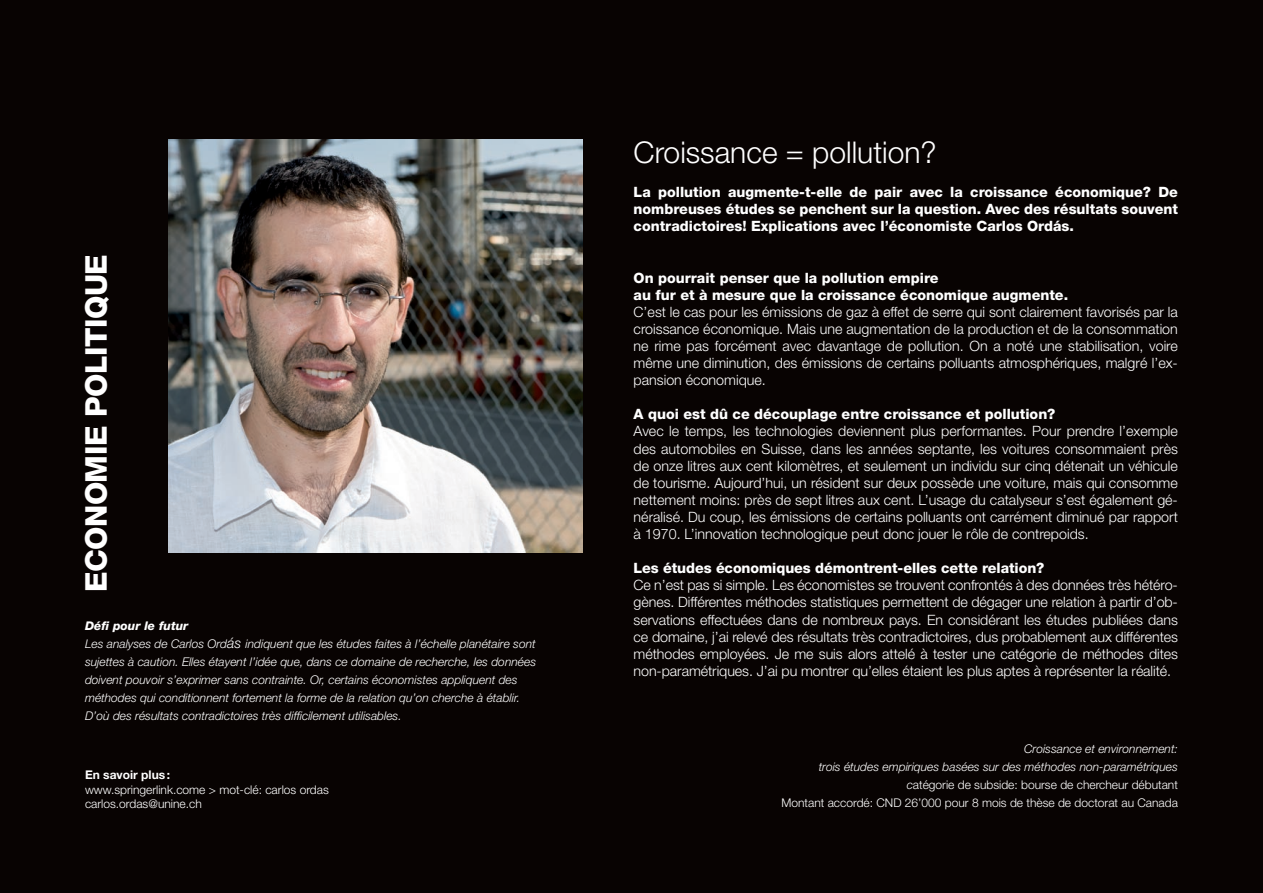
<style>
.page{position:relative;width:1263px;height:893px;background:#080302}
.page>*{position:absolute;margin:0;border:0;box-sizing:border-box;transform-origin:0 0}
.t1{font:300 30px "Helvetica Neue";color:#fff}
.t2{font:800 30px "Helvetica Neue";letter-spacing:-.015em;color:#fff}
.t3{font:300 14.25px/17.1px "Helvetica Neue";color:#fff;text-align:justify}
.t4{font:800 14.25px/17.1px "Helvetica Neue";color:#fff;text-align:justify}
.t5{font:italic 300 12px/18px "Helvetica Neue";color:#fff}
.t6{font:300 12px/18px "Helvetica Neue";color:#fff}
.t7{font:700 12px "Helvetica Neue";color:#fff}
.s1{font-weight:800}
.s2{font-size:14.25px}
.s3{font-style:italic}
</style>
<div class="page">
<img style="left:168px;top:139px;width:414px;height:414px">
<h1 class="t2" style="left:78px;top:592px;width:340px;rotate:-90deg">ECONOMIE POLITIQUE</h1>
<p class="t5" style="left:85px;top:617px;width:453px"><span class="s1">Défi pour le futur<br></span>Les analyses de Carlos Ord<span class="s2">ás</span> indiquent que les études faites à l’échelle planétaire sont sujettes à caution. Elles étayent l’idée que, dans ce domaine de recherche, les données doivent pouvoir s’exprimer sans contrainte. Or, certains économistes appliquent des méthodes qui conditionnent fortement la forme de la relation qu’on cherche à établir.<br>D’où des résultats contradictoires très difficilement utilisables.</p>
<p class="t7" style="left:85px;top:767px;width:87px">En savoir plus:</p>
<p class="t6" style="left:85px;top:782px;width:245px;line-height:14.4px">www.springerlink.come &gt; mot-clé: carlos ordas carlos.ordas@unine.ch</p>
<h1 class="t1" style="left:634px;top:134px;width:305px">Croissance = pollution?</h1>
<p class="t4" style="left:634px;top:183px;width:546px">La pollution augmente-t-elle de pair avec la croissance économique? De nombreuses études se penchent sur la question. Avec des résultats souvent contradictoires! Explications avec l’économiste Carlos Ordás.</p>
<p class="t4" style="left:634px;top:269px;width:436px">On pourrait penser que la pollution empire<br>au fur et à mesure que la croissance économique augmente.</p>
<p class="t3" style="left:634px;top:303px;width:546px">C’est le cas pour les émissions de gaz à effet de serre qui sont clairement favorisés par la croissance économique. Mais une augmentation de la production et de la consommation ne rime pas forcément avec davantage de pollution. On a noté une stabilisation, voire même une diminution, des émissions de certains polluants atmosphériques, malgré l’ex&shy;pansion économique.</p>
<p class="t4" style="left:634px;top:406px;width:423px">A quoi est dû ce découplage entre croissance et pollution?</p>
<p class="t3" style="left:634px;top:423px;width:546px">Avec le temps, les technologies deviennent plus performantes. Pour prendre l’exemple des automobiles en Suisse, dans les années septante, les voitures consommaient près de onze litres aux cent kilomètres, et seulement un individu sur cinq détenait un véhicule de tourisme. Aujourd’hui, un résident sur deux possède une voiture, mais qui consomme nettement moins: près de sept litres aux cent. L’usage du catalyseur s’est également gé&shy;néralisé. Du coup, les émissions de certains polluants ont carrément diminué par rapport à 1970. L’innovation technologique peut donc jouer le rôle de contrepoids.</p>
<p class="t4" style="left:634px;top:560px;width:412px">Les études économiques démontrent-elles cette relation?</p>
<p class="t3" style="left:634px;top:576px;width:546px">Ce n’est pas si simple. Les économistes se trouvent confrontés à des données très hétéro&shy;gènes. Différentes méthodes statistiques permettent de dégager une relation à partir d’ob&shy;servations effectuées dans de nombreux pays. En considérant les études publiées dans ce domaine, j’ai relevé des résultats très contradictoires, dus probablement aux différentes méthodes employées. Je me suis alors attelé à tester une catégorie de méthodes dites non-paramétriques. J’ai pu montrer qu’elles étaient les plus aptes à représenter la réalité.</p>
<p class="t6" style="left:781px;top:740px;width:398px;text-align:right"><span class="s3">Croissance et environnement:<br>trois études empiriques basées sur des méthodes non-paramétriques c</span>atégorie de subside: bourse de chercheur débutant<br>Montant accordé: CN D 26’000 pour 8 mois de thèse de doctorat au Canada</p>
</div>
